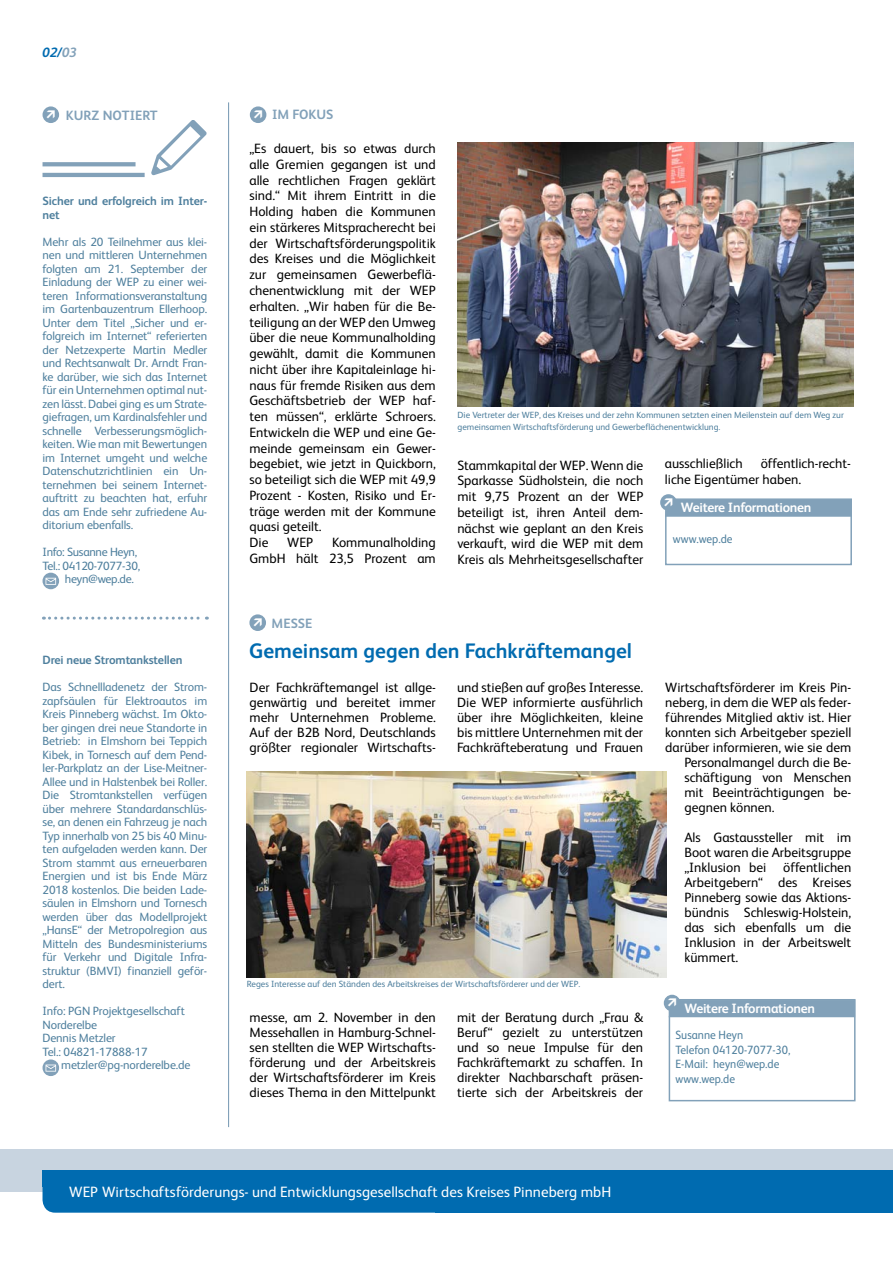
<style>
.page{position:relative;width:893px;height:1263px;background:#fff}
.page>*{position:absolute;margin:0;border:0;box-sizing:border-box;transform-origin:0 0}
.t1{font:700 21px "FS Albert";color:#006bb0}
.t2{font:15px "FS Albert";letter-spacing:.005em;color:#fff}
.t3{font:13.5px/15.8px "FS Albert";color:#000;text-align:justify}
.t4{font:700 13.5px "FS Albert";letter-spacing:-.02em;color:#fff}
.t5{font:700 13.5px "FS Albert";letter-spacing:.085em;color:#82a1b9}
.t6{font:italic 700 13.5px "FS Albert";color:#006bb0}
.t7{font:12px/13.5px "FS Albert";letter-spacing:-.01em;color:#4e7f9d;text-align:justify}
.t8{font:12px/14.4px "FS Albert";letter-spacing:-.01em;color:#4e7f9d;scale:.95 1}
.t9{font:700 12px/13.5px "FS Albert";letter-spacing:-.01em;color:#4e7f9d}
.t10{font:9px/12px "FS Albert";color:#4e7f9d}
.s1{color:#82a1b9}
</style>
<div class="page">
<hr style="left:43px;top:173px;width:102px;height:4px;background:#82a1b9">
<svg style="left:43px;top:162px;width:93px;height:4px"></svg>
<hr style="left:228px;top:102px;width:1px;height:1025px;background:#82a1b9">
<svg style="left:151px;top:120px;width:56px;height:55px"></svg>
<svg style="left:43px;top:617px;width:164px;height:3px"></svg>
<svg style="left:43px;top:573px;width:16px;height:16px"></svg>
<svg style="left:46px;top:578px;width:10px;height:7px"></svg>
<div style="left:43px;top:106px;width:16px;height:17px;background:#82a1b9;border-radius:50%"></div>
<div style="left:250px;top:106px;width:16px;height:17px;background:#82a1b9;border-radius:50%"></div>
<img style="left:458px;top:142px;width:395px;height:265px">
<div style="left:249px;top:614px;width:17px;height:17px;background:#82a1b9;border-radius:50%"></div>
<div style="left:669px;top:999px;width:186px;height:102px;border:2px solid #82a1b9"></div>
<div style="left:664px;top:995px;width:16px;height:16px;background:#82a1b9;border-radius:50%"></div>
<img style="left:247px;top:772px;width:420px;height:205px">
<div style="left:665px;top:498px;width:187px;height:67px;border:2px solid #82a1b9"></div>
<div style="left:660px;top:494px;width:17px;height:17px;background:#82a1b9;border-radius:50%"></div>
<svg style="left:43px;top:1059px;width:16px;height:17px"></svg>
<svg style="left:46px;top:1064px;width:10px;height:7px"></svg>
<div style="left:0;top:1149px;width:893px;height:42px;background:#c8d4e0"></div>
<div style="left:43px;top:1187px;width:393px;height:26px;background:#006bb0"></div>
<div style="left:43px;top:1170px;width:850px;height:17px;background:#006bb0"></div>
<div style="left:436px;top:1170px;width:457px;height:43px;background:#006bb0"></div>
<div style="left:668px;top:999px;width:187px;height:18px;background:#82a1b9"></div>
<svg style="left:664px;top:498px;width:187px;height:19px;background:#86a4bb"></svg>
<p class="t6" style="left:43px;top:43px;width:36px">02/<span class="s1">03</span></p>
<p class="t5" style="left:66px;top:106px;width:91px">Kurz notie rt</p>
<p class="t5" style="left:272px;top:106px;width:61px">Im Fokus</p>
<p class="t9" style="left:43px;top:194px;width:166px">Sicher und erfolgreich im Inter&shy;net</p>
<p class="t7" style="left:43px;top:234px;width:166px">Mehr als 20 Teilnehmer aus klei&shy;nen und mittleren Unternehmen folgten am 21. September der Einladung der WEP zu einer wei&shy;teren Informationsveranstaltung im Gartenbauzentrum Ellerhoop.<br>Unter dem Titel „Sicher und er&shy;folgreich im Internet“ referierten der Netzexperte Martin Medler und Rechtsanwalt Dr. Arndt Fran&shy;ke darüber, wie sich das Internet für ein Unternehmen optimal nut&shy;zen lässt. Dabei ging es um Strate&shy;giefragen, um Kardinalsfehler und schnelle Verbesserungsmöglich&shy;keiten. Wie man mit Bewertungen im Internet umgeht und welche Datenschutzrichtlinien ein Un&shy;ternehmen bei seinem Internet&shy;auftritt zu beachten hat, erfuhr das am Ende sehr zufriedene Au&shy;ditorium ebenfalls.</p>
<p class="t7" style="left:43px;top:545px;width:96px">Info: Susanne Heyn,</p>
<p class="t7" style="left:43px;top:558px;width:99px">Tel.: 04120-7077-30,</p>
<p class="t7" style="left:65px;top:572px;width:71px">heyn@wep.de.</p>
<p class="t3" style="left:249px;top:140px;width:188px;text-align:left">„Es dauert, bis so etwas durch alle Gremien gegangen ist und alle rechtlichen Fragen geklärt sind.“ Mit ihrem Eintritt in die<br>Holding haben die Kommunen ein stärkeres Mitspracherecht bei der Wirtschaftsförderungspolitik des Kreises und die Möglichkeit zur gemeinsamen Gewerbeflä&shy;chenentwicklung mit der WEP erhalten. „Wir haben für die Be&shy;teiligung an der WEP den Umweg über die neue Kommunalholding gewählt, damit die Kommunen nicht über ihre Kapitaleinlage hi&shy;naus für fremde Risiken aus dem<br>Geschäftsbetrieb der WEP haf&shy;ten müssen“, erklärte Schroers.<br>Entwickeln die WEP und eine Ge&shy;meinde gemeinsam ein Gewer&shy;begebiet, wie jetzt in Quickborn, so beteiligt sich die WEP mit 49,9<br>Prozent - Kosten, Risiko und Er&shy;träge werden mit der Kommune quasi geteilt.<br>Die</p>
<p class="t3" style="left:249px;top:534px;width:188px;text-align:right">Kommunalholding<br>GmbH hält 23,5 Prozent am</p>
<p class="t3" style="left:287px;top:534px;width:27px">WEP</p>
<p class="t10" style="left:458px;top:408px;width:388px">Die Vertreter der WEP, des Kreises und der zehn Kommunen setzten einen Meilenstein auf dem Weg zur gemeinsamen Wirtschaftsförderung und Gewerbeflächenentwicklung.</p>
<p class="t3" style="left:457px;top:456px;width:188px">Stammkapital der WEP. Wenn die Sparkasse Südholstein, die noch mit 9,75 Prozent an der WEP beteiligt ist, ihren Anteil dem&shy;nächst wie geplant an den Kreis verkauft, wird die WEP mit dem Kreis als Mehrheitsgesellschafter</p>
<p class="t3" style="left:665px;top:455px;width:79px">ausschließlich</p>
<p class="t3" style="left:665px;top:455px;width:188px;text-indent:96px">öffentlich-recht&shy;liche Eigentümer haben.</p>
<p class="t4" style="left:681px;top:499px;width:132px">Weitere Informationen</p>
<p class="t8" style="left:673px;top:531px;width:64px">www.wep.de</p>
<p class="t9" style="left:43px;top:653px;width:142px">Drei neue Stromtankstellen</p>
<p class="t7" style="left:43px;top:680px;width:166px">Das Schnellladenetz der Strom&shy;zapfsäulen für Elektroautos im Kreis Pinneberg wächst. Im Okto&shy;ber gingen drei neue Standorte in Betrieb: in Elmshorn bei Teppich Kibek, in Tornesch auf dem Pend&shy;ler-Parkplatz an der Lise-Meitner-Allee und in Halstenbek bei Roller.<br>Die Stromtankstellen verfügen über mehrere Standardanschlüs&shy;se, an denen ein Fahrzeug je nach Typ innerhalb von 25 bis 40 Minu&shy;ten aufgeladen werden kann. Der Strom stammt aus erneuerbaren Energien und ist bis Ende März 2018 kostenlos. Die beiden Lade&shy;säulen in Elmshorn und Tornesch werden über das Modellprojekt „HansE“ der Metropolregion aus Mitteln des Bundesministeriums für Verkehr und Digitale Infra&shy;struktur (BMVI) finanziell geför&shy;dert.</p>
<p class="t7" style="left:43px;top:1004px;width:144px;text-align:left">Info: PGN Projektgesellschaft<br>Norderelbe<br>Dennis Metzler<br>Tel.: 04821-17888-17</p>
<p class="t7" style="left:61px;top:1058px;width:131px">metzler@pg-norderelbe.de</p>
<p class="t5" style="left:272px;top:614px;width:20px">Messe</p>
<h1 class="t1" style="left:249px;top:637px;width:384px">Gemeinsam gegen den Fachkräftemangel</h1>
<p class="t3" style="left:250px;top:680px;width:188px;line-height:15px">Der Fachkräftemangel ist allge&shy;genwärtig und bereitet immer mehr Unternehmen Probleme.<br>Auf der B2B Nord, Deutschlands größter regionaler Wirtschafts-</p>
<p class="t3" style="left:457px;top:680px;width:188px;line-height:15px">und stießen auf großes Interesse.<br>Die WEP informierte ausführlich über ihre Möglichkeiten, kleine bis mittlere Unternehmen mit der Fachkräfteberatung und Frauen</p>
<p class="t10" style="left:247px;top:977px;width:335px">Reges Interesse auf den Ständen des Arbeitskreises der Wirtschaftsförderer und der WEP.</p>
<p class="t3" style="left:250px;top:1010px;width:188px;line-height:15px">messe, am 2. November in den Messehallen in Hamburg-Schnel&shy;sen stellten die WEP Wirtschafts&shy;förderung und der Arbeitskreis der Wirtschaftsförderer im Kreis dieses Thema in den Mittelpunkt</p>
<p class="t3" style="left:457px;top:1009px;width:188px;line-height:15px">mit der Beratung durch „Frau &amp; Beruf“ gezielt zu unterstützen und so neue Impulse für den Fachkräftemarkt zu schaffen. In direkter Nachbarschaft präsen&shy;tierte sich der Arbeitskreis der</p>
<p class="t3" style="left:665px;top:679px;width:188px">Wirtschaftsförderer im Kreis Pin-</p>
<p class="t3" style="left:665px;top:694px;width:187px">neberg, in dem die WEP als feder-</p>
<p class="t3" style="left:665px;top:709px;width:188px">führendes Mitglied aktiv ist. Hier</p>
<p class="t3" style="left:665px;top:724px;width:188px">konnten sich Arbeitgeber speziell</p>
<p class="t3" style="left:665px;top:739px;width:188px">darüber informieren, wie sie dem</p>
<p class="t3" style="left:684px;top:754px;width:168px">Personalmangel durch die Be-</p>
<p class="t3" style="left:684px;top:769px;width:168px">schäftigung von Menschen</p>
<p class="t3" style="left:684px;top:784px;width:168px">mit Beeinträchtigungen be-</p>
<p class="t3" style="left:684px;top:799px;width:92px">gegnen können.</p>
<p class="t3" style="left:684px;top:830px;width:168px;line-height:15px">Als Gastaussteller mit im Boot waren die Arbeitsgruppe „Inklusion bei</p>
<p class="t3" style="left:684px;top:860px;width:168px;line-height:15px;text-indent:99px">öffentlichen Arbeitgebern“ des Kreises Pinneberg sowie das Aktions&shy;bündnis Schleswig-Holstein, das sich ebenfalls um die Inklusion in der Arbeitswelt kümmert.</p>
<p class="t4" style="left:684px;top:999px;width:132px">Weitere Informationen</p>
<p class="t8" style="left:675px;top:1027px;width:122px">Susanne Heyn<br>Telefon 04120-7077-30,<br>E-Mail: heyn@wep.de www.wep.de</p>
<p class="t2" style="left:69px;top:1181px;width:544px">WEP Wirtschaftsförderungs- und Entwicklungsgesellschaft des Kreises Pinneberg mbH</p>
</div>
